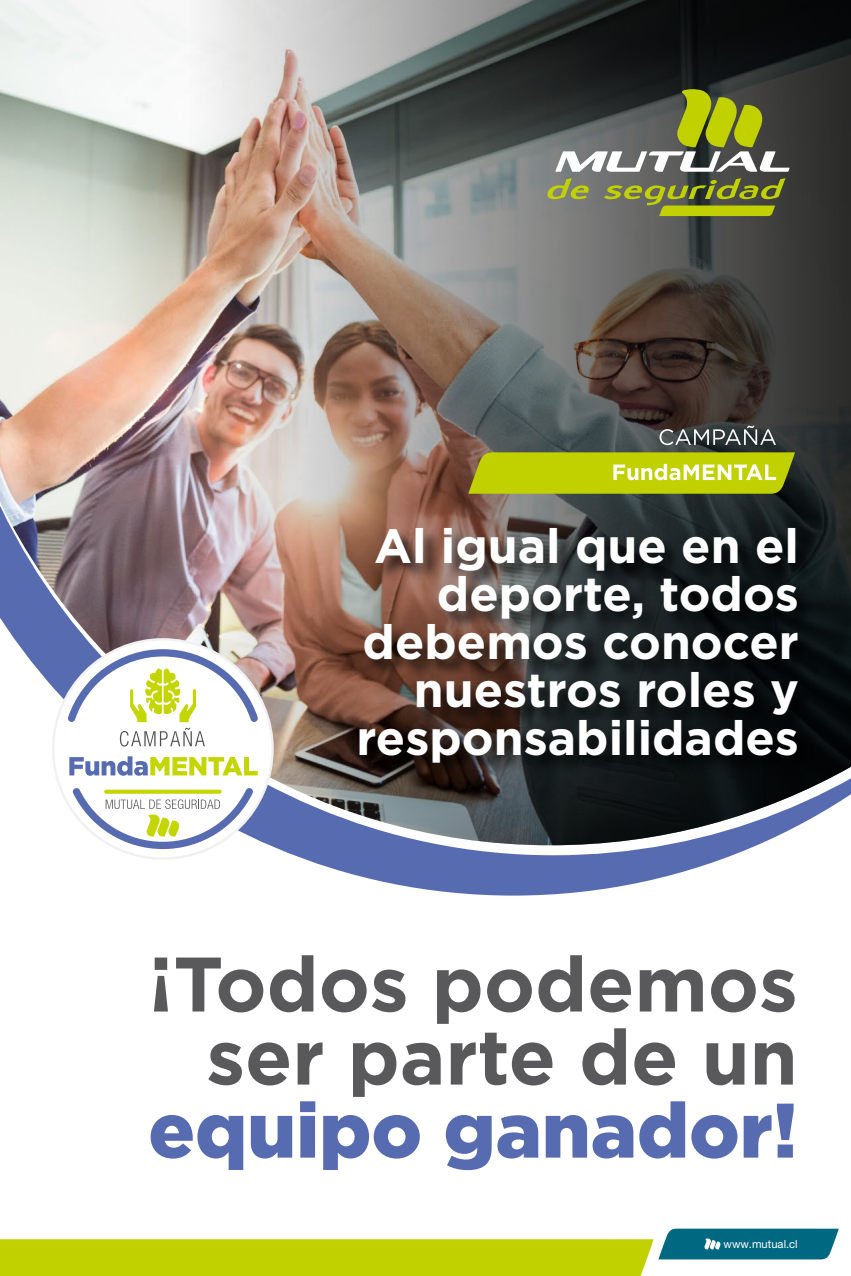
<style>
.page{position:relative;width:851px;height:1276px;background:#fff}
.page>*{position:absolute;margin:0;border:0;box-sizing:border-box;transform-origin:0 0}
.t1{font:700 77.1px/73px "Gotham";color:#59595b;text-align:right}
.t2{font:900 77.1px "Gotham";color:#576bb0}
.t3{font:700 48px/48px "Gotham";color:#fff;text-align:right}
.t4{font:11.2px "Helvetica Neue LT Std";color:#fff}
</style>
<div class="page">
<svg style="left:0;top:1228px;width:838px;height:48px"></svg>
<img style="left:0;top:0;width:850px;height:857px">
<svg style="left:546px;top:178px;width:43px;height:21px"></svg>
<svg style="left:555px;top:89px;width:234px;height:83px;background:#727654"></svg>
<svg style="left:603px;top:178px;width:182px;height:38px;background:#7a8136"></svg>
<img style="left:193px;top:517px;width:643px;height:379px">
<div style="left:53px;top:639px;width:219px;height:219px;background:#fff;border-radius:50%"></div>
<svg style="left:72px;top:788px;width:181px;height:61px"></svg>
<svg style="left:69px;top:756px;width:189px;height:20px"></svg>
<div style="left:104px;top:789px;width:117px;height:5px;background:#c4d600;border-radius:2px"></div>
<svg style="left:67px;top:649px;width:191px;height:97px"></svg>
<svg style="left:659px;top:425px;width:116px;height:20px;background:#5e6262"></svg>
<svg style="left:468px;top:452px;width:326px;height:42px;background:#bfcc19"></svg>
<p class="t3" style="left:356px;top:522px;width:444px">Al igual que en el deporte, todos debemos conocer nuestros roles y responsabilidades</p>
<h1 class="t1" style="left:148px;top:947px;width:650px">¡Todos podemos ser parte de un</h1>
<h1 class="t2" style="left:148px;top:1077px;width:650px">equipo ganador!</h1>
<p class="t4" style="left:723px;top:1237px;width:76px">www.mutual.cl</p>
</div>
